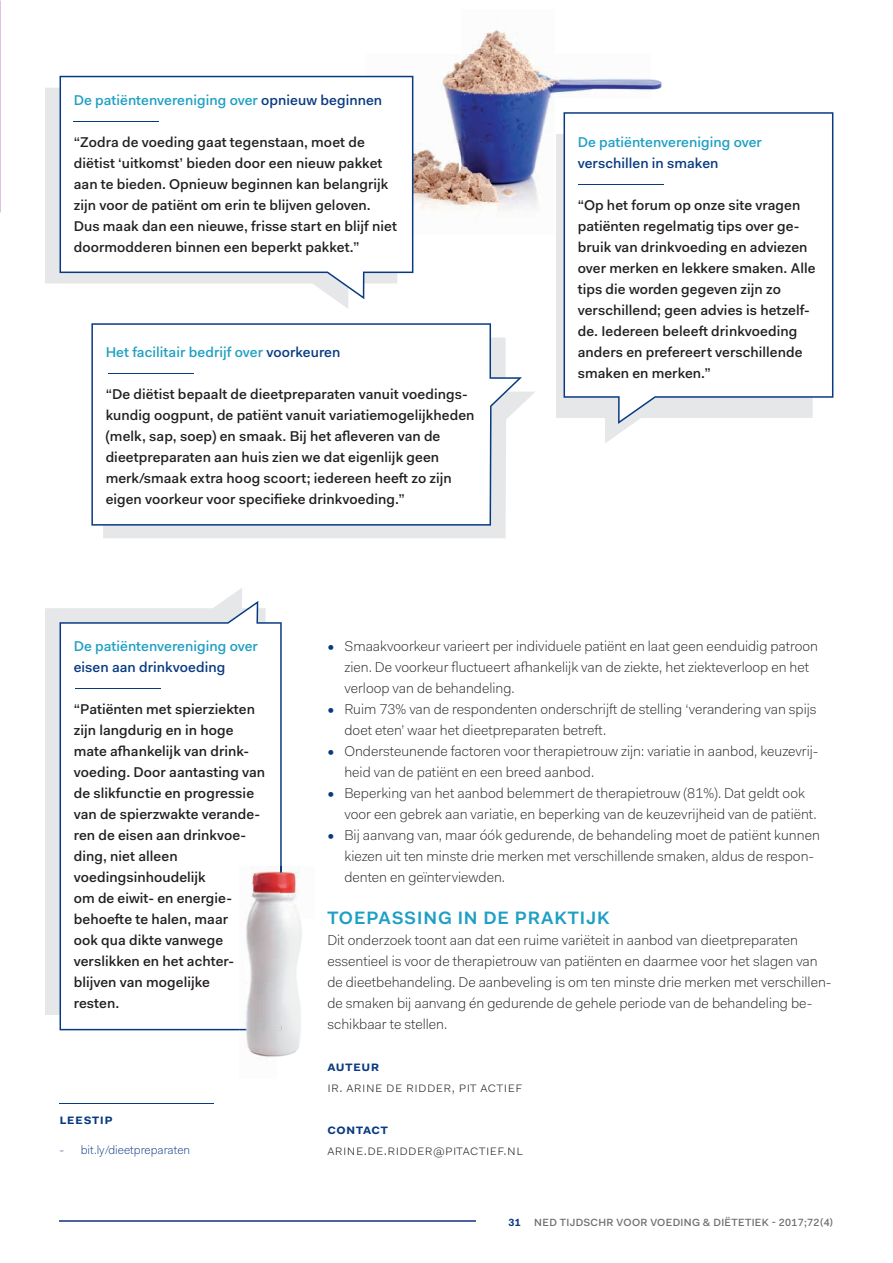
<style>
.page{position:relative;width:893px;height:1263px;background:#fff}
.page>*{position:absolute;margin:0;border:0;box-sizing:border-box;transform-origin:0 0}
.t1{font:600 18px "Fakt Pro";letter-spacing:.05em;color:#1f9fc3}
.t2{font:500 14.25px/21px "Fakt Pro";letter-spacing:.005em;color:#231f20}
.t3{font:300 14.25px/21px "Fakt Pro";color:#231f20}
.t4{font:500 14.25px "Fakt Pro";letter-spacing:.005em;color:#1f9fc3}
.t5{font:300 14.25px "Fakt Pro";letter-spacing:.03em;color:#231f20}
.t6{font:500 14.25px "Fakt Pro";letter-spacing:.005em;color:#083a82}
.t7{font:600 14.25px "Fakt Pro";letter-spacing:.03em;color:#083a82}
.t8{font:300 12px "Fakt Pro";color:#083a82}
.t9{font:500 10.5px "Fakt Pro";letter-spacing:.03em;color:#6c6d70}
.t10{font:700 10.5px "Fakt Pro";color:#083a82}
.s1{color:#083a82}
</style>
<div class="page">
<img style="left:367px;top:30px;width:295px;height:203px">
<svg style="left:103px;top:391px;width:432px;height:147px;fill:#e6e7e9"></svg>
<svg style="left:45px;top:588px;width:197px;height:427px;fill:#e6e7e9"></svg>
<svg style="left:45px;top:88px;width:320px;height:221px"></svg>
<svg style="left:556px;top:134px;width:76px;height:309px;fill:#e6e7e9"></svg>
<hr style="left:60px;top:1103px;width:154px;height:1px;background:#083a82">
<svg style="left:60px;top:601px;width:222px;height:429px"></svg>
<svg style="left:91px;top:323px;width:431px;height:203px"></svg>
<svg style="left:60px;top:76px;width:353px;height:223px"></svg>
<svg style="left:563px;top:112px;width:270px;height:312px"></svg>
<hr style="left:73px;top:121px;width:85px;height:1px;background:#083a82">
<hr style="left:108px;top:373px;width:85px;height:1px;background:#083a82">
<hr style="left:75px;top:688px;width:85px;height:1px;background:#083a82">
<hr style="left:579px;top:184px;width:85px;height:1px;background:#083a82">
<hr style="left:60px;top:1220px;width:416px;height:2px;background:#4e619d">
<img style="left:282px;top:866px;width:20px;height:159px">
<img style="left:239px;top:1030px;width:38px;height:28px">
<img style="left:277px;top:1025px;width:24px;height:32px">
<img style="left:239px;top:866px;width:41px;height:123px">
<img style="left:280px;top:866px;width:2px;height:123px">
<img style="left:239px;top:989px;width:43px;height:41px">
<p class="t4" style="left:74px;top:91px;width:310px">De patiëntenvereniging over <span class="s1">opnieuw beginnen</span></p>
<p class="t2" style="left:74px;top:132px;width:325px">“Zodra de voeding gaat tegenstaan, moet de diëtist ‘uitkomst’ bieden door een nieuw pakket aan te bieden. Opnieuw beginnen kan belangrijk zijn voor de patiënt om erin te blijven geloven.<br>Dus maak dan een nieuwe, frisse start en blijf niet doormodderen binnen een beperkt pakket.”</p>
<p class="t4" style="left:578px;top:133px;width:186px">De patiëntenvereniging over</p>
<p class="t6" style="left:578px;top:154px;width:142px">verschillen in smaken</p>
<p class="t2" style="left:578px;top:195px;width:239px">“Op het forum op onze site vragen patiënten regelmatig tips over ge&shy;bruik van drinkvoeding en adviezen over merken en lekkere smaken. Alle tips die worden gegeven zijn zo verschillend; geen advies is hetzelf&shy;de. Iedereen beleeft drinkvoeding anders en prefereert verschillende smaken en merken.”</p>
<p class="t4" style="left:106px;top:343px;width:236px">Het facilitair bedrijf over <span class="s1">voorkeuren</span></p>
<p class="t2" style="left:106px;top:384px;width:370px">“De diëtist bepaalt de dieetpreparaten vanuit voedings&shy;kundig oogpunt, de patiënt vanuit variatiemogelijkheden (melk, sap, soep) en smaak. Bij het afleveren van de dieetpreparaten aan huis zien we dat eigenlijk geen merk/smaak extra hoog scoort; iedereen heeft zo zijn eigen voorkeur voor specifieke drinkvoeding.”</p>
<p class="t4" style="left:74px;top:637px;width:186px">De patiëntenvereniging over</p>
<p class="t6" style="left:74px;top:658px;width:153px">eisen aan drinkvoeding</p>
<p class="t2" style="left:74px;top:699px;width:193px">“Patiënten met spierziekten zijn langdurig en in hoge mate afhankelijk van drink&shy;voeding. Door aantasting van de slikfunctie en progressie van de spierzwakte verande&shy;ren de eisen aan drinkvoe&shy;ding, niet alleen voedingsinhoudelijk<br>om de eiwit- en energie&shy;behoefte te halen, maar<br>ook qua dikte vanwege verslikken en het achter&shy;blijven van mogelijke<br>resten.</p>
<p class="t7" style="left:60px;top:1110px;width:55px">leestiP</p>
<p class="t8" style="left:60px;top:1142px;width:132px">- bit.ly/dieetpreparaten</p>
<p class="t3" style="left:344px;top:636px;width:475px;text-indent:-17px"><span class="s1">•</span> Smaakvoorkeur varieert per individuele patiënt en laat geen eenduidig patroon zien. De voorkeur fluctueert afhankelijk van de ziekte, het ziekteverloop en het verloop van de behandeling.</p>
<p class="t3" style="left:344px;top:699px;width:474px;text-indent:-17px"><span class="s1">•</span> Ruim 73% van de respondenten onderschrijft de stelling ‘verandering van spijs doet eten’ waar het dieetpreparaten betreft.</p>
<p class="t3" style="left:344px;top:741px;width:476px;text-indent:-17px"><span class="s1">•</span> Ondersteunende factoren voor therapietrouw zijn: variatie in aanbod, keuzevrij&shy;heid van de patiënt en een breed aanbod.</p>
<p class="t3" style="left:344px;top:783px;width:474px;text-indent:-17px"><span class="s1">•</span> Beperking van het aanbod belemmert de therapietrouw (81%). Dat geldt ook voor een gebrek aan variatie, en beperking van de keuzevrijheid van de patiënt.</p>
<p class="t3" style="left:344px;top:825px;width:477px;text-indent:-17px"><span class="s1">•</span> Bij aanvang van, maar óók gedurende, de behandeling moet de patiënt kunnen kiezen uit ten minste drie merken met verschillende smaken, aldus de respon&shy;denten en geïnterviewden.</p>
<p class="t1" style="left:327px;top:906px;width:284px">TOEPASSING IN DE PRAKTIJK</p>
<p class="t3" style="left:327px;top:930px;width:506px">Dit onderzoek toont aan dat een ruime variëteit in aanbod van dieetpreparaten essentieel is voor de therapietrouw van patiënten en daarmee voor het slagen van de dieetbehandeling. De aanbeveling is om ten minste drie merken met verschillen&shy;de smaken bij aanvang én gedurende de gehele periode van de behandeling be&shy;schikbaar te stellen.</p>
<p class="t7" style="left:327px;top:1057px;width:53px">auteur</p>
<p class="t5" style="left:327px;top:1078px;width:196px">ir. arine de ridder, pit actief</p>
<p class="t7" style="left:327px;top:1120px;width:62px">contact</p>
<p class="t5" style="left:327px;top:1141px;width:197px">arine.de.ridder@pitactief.nl</p>
<p class="t10" style="left:509px;top:1215px;width:14px">31</p>
<p class="t9" style="left:534px;top:1215px;width:301px">NED TIJDSCHR VOOR VOEDING &amp; DIËTETIEK - 2017;72(4)</p>
</div>
